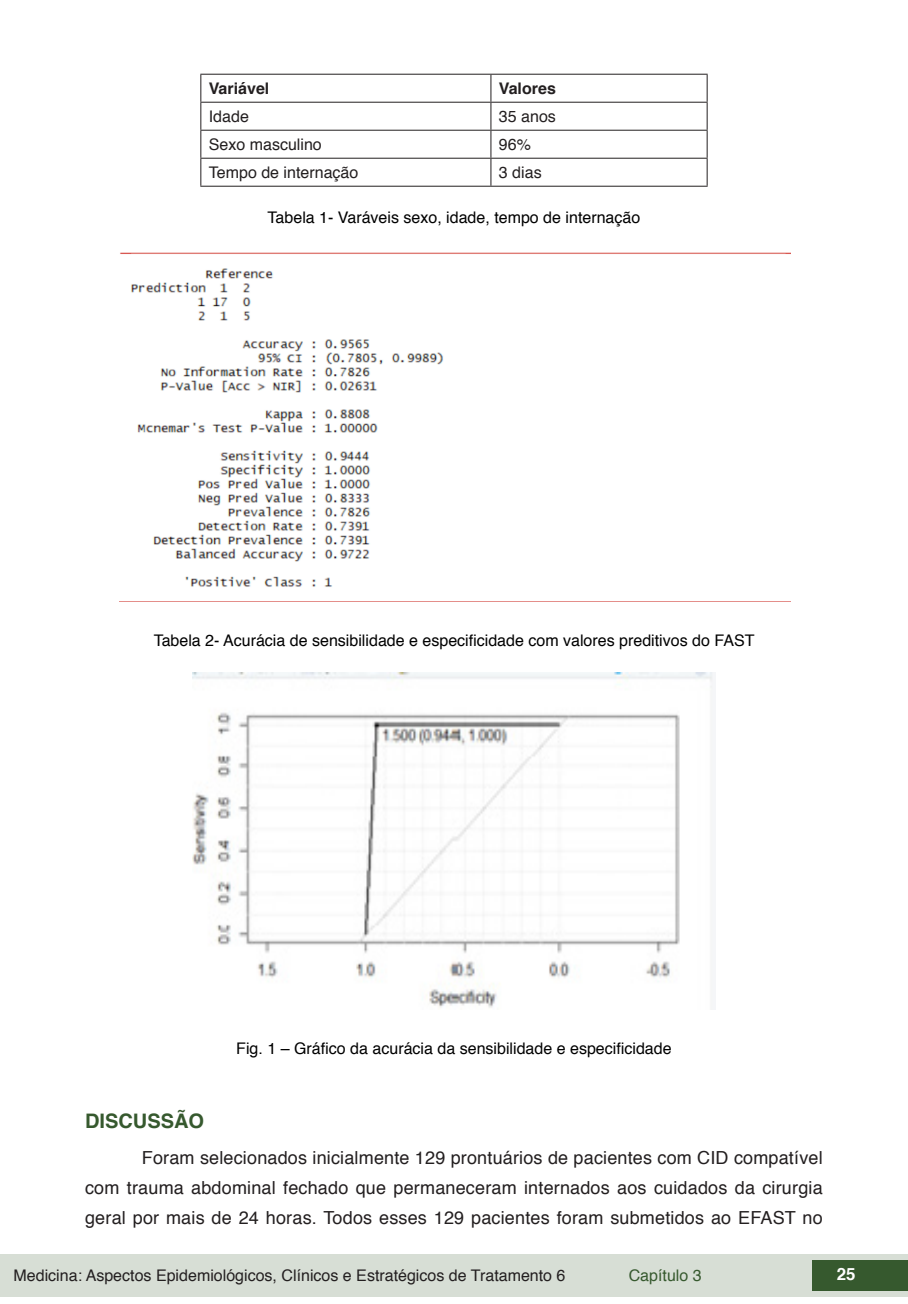
<style>
.page{position:relative;width:908px;height:1304px;background:#fff}
.page>*{position:absolute;margin:0;border:0;box-sizing:border-box;transform-origin:0 0}
.TITULOS{font:700 20px "Helvetica";color:#36592e}
.txt{font:18px/30px "Helvetica";letter-spacing:.01em;color:#231f20;text-align:justify}
.t1{font:700 16.8px "Helvetica";color:#fff}
.info_tab_graf_imag{font:16px "Helvetica";color:#000}
.tab_txt{font:16px "Helvetica";color:#231f20}
.tab_txt-2{font:700 16px "Helvetica";color:#231f20}
.t2{font:16px "Helvetica";color:#36592e}
</style>
<div class="page">
<div style="left:0;top:1254px;width:906px;height:43px;background:#d7ded5"></div>
<div style="left:812px;top:1261px;width:95px;height:30px;background:#36592e"></div>
<hr style="left:200px;top:74px;width:290px;height:1px;background:#231f20">
<hr style="left:490px;top:74px;width:217px;height:1px;background:#231f20">
<hr style="left:200px;top:102px;width:290px;height:1px;background:#231f20">
<hr style="left:490px;top:102px;width:217px;height:1px;background:#231f20">
<hr style="left:200px;top:130px;width:290px;height:1px;background:#231f20">
<hr style="left:490px;top:130px;width:217px;height:1px;background:#231f20">
<hr style="left:200px;top:158px;width:290px;height:1px;background:#231f20">
<hr style="left:490px;top:158px;width:217px;height:1px;background:#231f20">
<hr style="left:200px;top:186px;width:290px;height:1px;background:#231f20">
<hr style="left:490px;top:186px;width:217px;height:1px;background:#231f20">
<svg style="left:200px;top:75px;width:1px;height:111px"></svg>
<svg style="left:490px;top:75px;width:1px;height:111px"></svg>
<svg style="left:706px;top:75px;width:1px;height:111px"></svg>
<img style="left:120px;top:252px;width:670px;height:335px">
<img style="left:192px;top:673px;width:521px;height:335px">
<p class="tab_txt-2" style="left:209px;top:76px;width:62px">Variável</p>
<p class="tab_txt-2" style="left:498px;top:76px;width:58px">Valores</p>
<p class="tab_txt" style="left:209px;top:104px;width:42px">Idade</p>
<p class="tab_txt" style="left:498px;top:104px;width:58px">35 anos</p>
<p class="tab_txt" style="left:209px;top:132px;width:114px">Sexo masculino</p>
<p class="tab_txt" style="left:498px;top:132px;width:34px">96%</p>
<p class="tab_txt" style="left:209px;top:160px;width:151px">Tempo de internação</p>
<p class="tab_txt" style="left:498px;top:160px;width:44px">3 dias</p>
<p class="info_tab_graf_imag" style="left:267px;top:205px;width:374px">Tabela 1- Varáveis sexo, idade, tempo de internação</p>
<p class="info_tab_graf_imag" style="left:154px;top:628px;width:602px">Tabela 2- Acurácia de sensibilidade e especificidade com valores preditivos do FAST</p>
<p class="info_tab_graf_imag" style="left:236px;top:1036px;width:436px">Fig. 1 – Gráfico da acurácia da sensibilidade e especificidade</p>
<p class="TITULOS" style="left:85px;top:1105px;width:120px">DISCUSSÃO</p>
<p class="txt" style="left:85px;top:1143px;width:738px;text-indent:57px">Foram selecionados inicialmente 129 prontuários de pacientes com CID compatível com trauma abdominal fechado que permaneceram internados aos cuidados da cirurgia geral por mais de 24 horas. Todos esses 129 pacientes foram submetidos ao EFAST no</p>
<p class="tab_txt" style="left:14px;top:1263px;width:553px">Medicina: Aspectos Epidemiológicos, Clínicos e Estratégicos de Tratamento 6</p>
<p class="t2" style="left:628px;top:1263px;width:74px">Capítulo 3</p>
<p class="t1" style="left:836px;top:1261px;width:20px">25</p>
</div>
